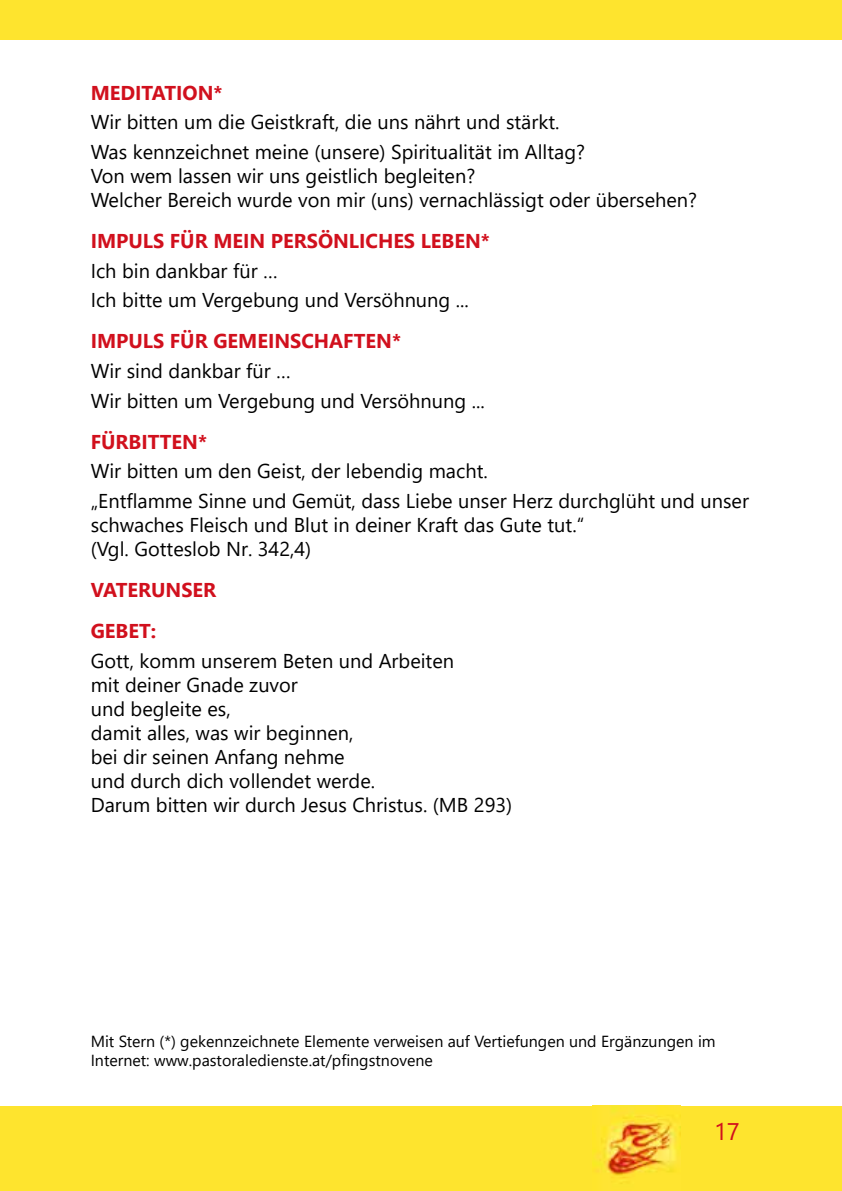
<style>
.page{position:relative;width:842px;height:1191px;background:#fff}
.page>*{position:absolute;margin:0;border:0;box-sizing:border-box;transform-origin:0 0}
.t1{font:24px "Segoe UI";color:#d1101d}
.t2{font:20px/24px "Segoe UI";color:#000}
.t3{font:700 20px/41px "Segoe UI";color:#d1101d}
.t4{font:16px/19.2px "Segoe UI";color:#000}
</style>
<div class="page">
<div style="left:0;top:1106px;width:842px;height:85px;background:#fee42e"></div>
<img style="left:593px;top:1115px;width:87px;height:63px">
<div style="left:0;top:0;width:842px;height:40px;background:#fee42e"></div>
<p class="t3" style="left:91px;top:70px;width:133px">MEDITATION*</p>
<p class="t2" style="left:91px;top:106px;width:496px;line-height:29.6px">Wir bitten um die Geistkraft, die uns nährt und stärkt.<br>Was kennzeichnet meine (unsere) Spiritualität im Alltag?</p>
<p class="t2" style="left:91px;top:162px;width:608px">Von wem lassen wir uns geistlich begleiten?<br>Welcher Bereich wurde von mir (uns) vernachlässigt oder übersehen?</p>
<p class="t3" style="left:91px;top:219px;width:401px">IMPULS FÜR MEIN PERSÖNLICHES LEBEN*</p>
<p class="t2" style="left:91px;top:254px;width:380px;line-height:29.6px">Ich bin dankbar für …<br>Ich bitte um Vergebung und Versöhnung ...</p>
<p class="t3" style="left:91px;top:319px;width:312px">IMPULS FÜR GEMEINSCHAFTEN*</p>
<p class="t2" style="left:91px;top:354px;width:396px;line-height:29.6px">Wir sind dankbar für …<br>Wir bitten um Vergebung und Versöhnung ...</p>
<p class="t3" style="left:91px;top:419px;width:118px">FÜRBITTEN*</p>
<p class="t2" style="left:91px;top:455px;width:660px;line-height:29.6px">Wir bitten um den Geist, der lebendig macht.<br>„Entflamme Sinne und Gemüt, dass Liebe unser Herz durchglüht und unser</p>
<p class="t2" style="left:91px;top:511px;width:495px">schwaches Fleisch und Blut in deiner Kraft das Gute tut.“ (Vgl. Gotteslob Nr. 342,4)</p>
<p class="t3" style="left:91px;top:568px;width:127px">VATERUNSER<br>GEBET:</p>
<p class="t2" style="left:91px;top:647px;width:423px">Gott, komm unserem Beten und Arbeiten<br>mit deiner Gnade zuvor<br>und begleite es,<br>damit alles, was wir beginnen,<br>bei dir seinen Anfang nehme<br>und durch dich vollendet werde.<br>Darum bitten wir durch Jesus Christus. (MB 293)</p>
<p class="t4" style="left:91px;top:1030px;width:626px">Mit Stern (*) gekennzeichnete Elemente verweisen auf Vertiefungen und Ergänzungen im<br>Internet: www.pastoraledienste.at/pfingstnovene</p>
<p class="t1" style="left:714px;top:1109px;width:27px">17</p>
</div>
